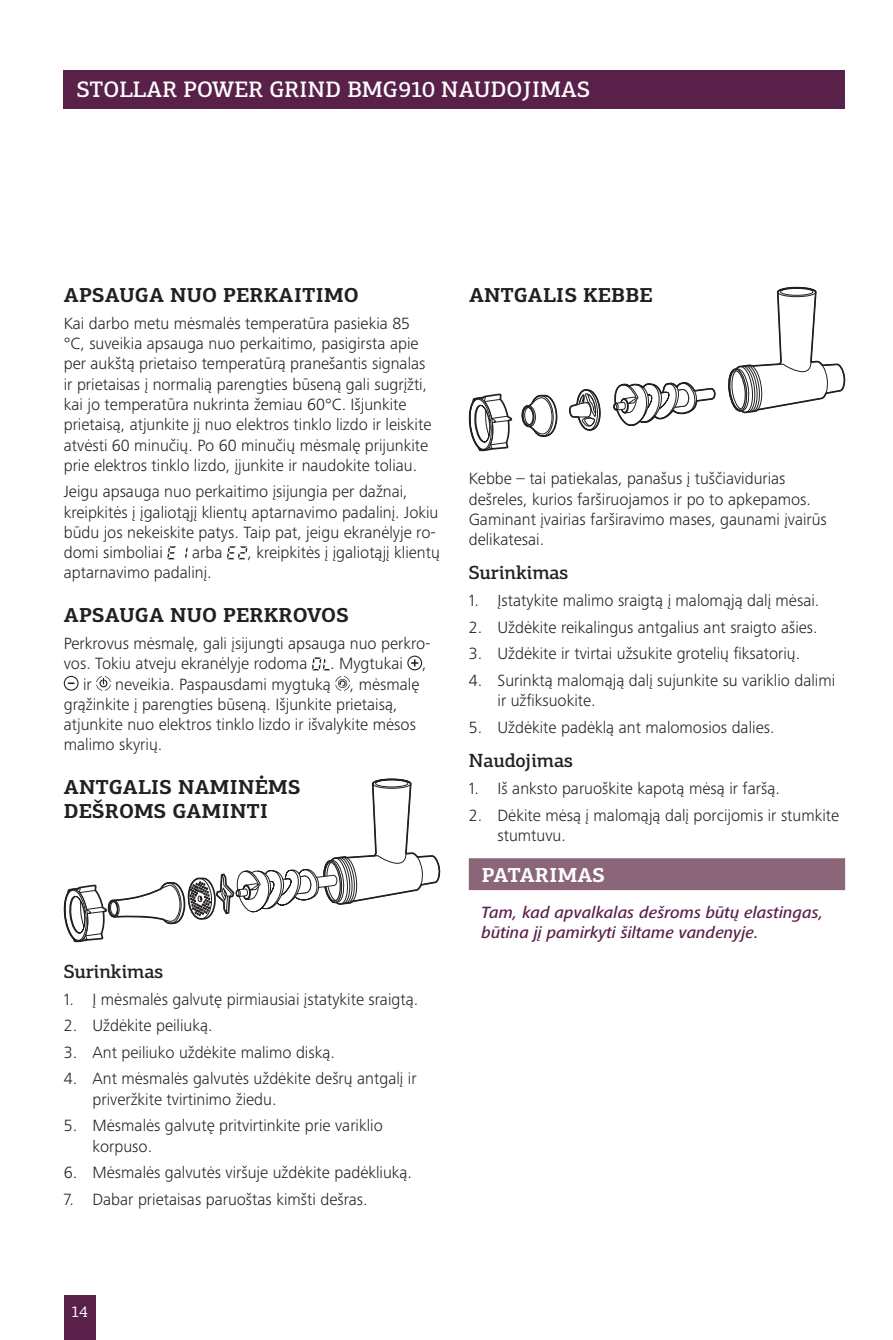
<style>
.page{position:relative;width:893px;height:1340px;background:#fff}
.page>*{position:absolute;margin:0;border:0;box-sizing:border-box;transform-origin:0 0}
.t1{font:500 22.5px "PF Centro Slab Pro";letter-spacing:.01em;color:#fff}
.t2{font:700 20.25px/24.8px "PF Centro Slab Pro";letter-spacing:.01em;color:#231f20}
.t3{font:700 20.25px "PF Centro Slab Pro";letter-spacing:.01em;color:#fff}
.t4{font:500 19.12px "PF Centro Slab Pro";letter-spacing:-.01em;color:#231f20}
.t5{font:300 16.88px/20.2px "Frutiger Next LTW1 G";color:#231f20}
.t6{font:italic 500 16.88px/20.2px "Frutiger Next LTW1 G";color:#592049}
.t7{font:15.75px "PF Centro Slab Pro";color:#fff}
</style>
<div class="page">
<div style="left:64px;top:1295px;width:32px;height:44px;background:#592049"></div>
<div style="left:64px;top:70px;width:781px;height:38px;background:#592049"></div>
<svg style="left:64px;top:778px;width:376px;height:165px"></svg>
<svg style="left:728px;top:286px;width:117px;height:128px"></svg>
<svg style="left:613px;top:382px;width:103px;height:45px"></svg>
<svg style="left:569px;top:389px;width:32px;height:42px"></svg>
<svg style="left:521px;top:394px;width:36px;height:43px"></svg>
<svg style="left:469px;top:393px;width:44px;height:58px"></svg>
<div style="left:469px;top:858px;width:376px;height:32px;background:#8b6679"></div>
<svg style="left:167px;top:546px;width:9px;height:13px"></svg>
<svg style="left:185px;top:547px;width:3px;height:11px"></svg>
<svg style="left:227px;top:546px;width:20px;height:13px"></svg>
<svg style="left:312px;top:657px;width:18px;height:13px"></svg>
<svg style="left:407px;top:655px;width:15px;height:15px"></svg>
<svg style="left:64px;top:676px;width:15px;height:14px"></svg>
<svg style="left:96px;top:676px;width:15px;height:14px"></svg>
<svg style="left:335px;top:676px;width:15px;height:14px"></svg>
<h1 class="t1" style="left:77px;top:75px;width:515px">STOLLAR POWER GRIND BMG910 NAUDOJIMAS</h1>
<p class="t2" style="left:64px;top:283px;width:296px">APSAUGA NUO PERKAITIMO</p>
<p class="t5" style="left:64px;top:313px;width:369px">Kai darbo metu mėsmalės temperatūra pasiekia 85 °C, suveikia apsauga nuo perkaitimo, pasigirsta apie per aukštą prietaiso temperatūrą pranešantis signalas ir prietaisas į normalią parengties būseną gali sugrįžti, kai jo temperatūra nukrinta žemiau 60°C. Išjunkite prietaisą, atjunkite jį nuo elektros tinklo lizdo ir leiskite atvėsti 60 minučių. Po 60 minučių mėsmalę prijunkite prie elektros tinklo lizdo, įjunkite ir naudokite toliau.</p>
<p class="t5" style="left:64px;top:481px;width:376px">Jeigu apsauga nuo perkaitimo įsijungia per dažnai, kreipkitės į įgaliotąjį klientų aptarnavimo padalinį. Jokiu būdu jos nekeiskite patys. Taip pat, jeigu ekranėlyje ro&shy;domi simboliai</p>
<p class="t5" style="left:192px;top:542px;width:32px">arba</p>
<p class="t5" style="left:247px;top:542px;width:194px">, kreipkitės į įgaliotąjį klientų</p>
<p class="t5" style="left:64px;top:562px;width:149px">aptarnavimo padalinį.</p>
<p class="t2" style="left:64px;top:603px;width:286px">APSAUGA NUO PERKROVOS</p>
<p class="t5" style="left:64px;top:633px;width:368px">Perkrovus mėsmalę, gali įsijungti apsauga nuo perkro&shy;vos. Tokiu atveju ekranėlyje rodoma</p>
<p class="t5" style="left:330px;top:653px;width:98px">. Mygtukai ,</p>
<p class="t5" style="left:64px;top:673px;width:357px;text-indent:51px">neveikia. Paspausdami mygtuką , mėsmalę grąžinkite į parengties būseną. Išjunkite prietaisą, atjunkite nuo elektros tinklo lizdo ir išvalykite mėsos malimo skyrių.</p>
<p class="t5" style="left:83px;top:673px;width:10px">ir</p>
<p class="t2" style="left:64px;top:774px;width:238px">ANTGALIS NAMINĖMS<br>DEŠROMS GAMINTI</p>
<p class="t4" style="left:64px;top:959px;width:101px">Surinkimas</p>
<p class="t5" style="left:64px;top:988px;width:356px">1. Į mėsmalės galvutę pirmiausiai įstatykite sraigtą.</p>
<p class="t5" style="left:64px;top:1015px;width:150px">2. Uždėkite peiliuką.</p>
<p class="t5" style="left:64px;top:1042px;width:273px">3. Ant peiliuko uždėkite malimo diską.</p>
<p class="t5" style="left:92px;top:1068px;width:326px;text-indent:-29px">4. Ant mėsmalės galvutės uždėkite dešrų antgalį ir priveržkite tvirtinimo žiedu.</p>
<p class="t5" style="left:92px;top:1115px;width:292px;text-indent:-29px">5. Mėsmalės galvutę pritvirtinkite prie variklio korpuso.</p>
<p class="t5" style="left:64px;top:1162px;width:350px">6. Mėsmalės galvutės viršuje uždėkite padėkliuką.</p>
<p class="t5" style="left:64px;top:1189px;width:305px">7. Dabar prietaisas paruoštas kimšti dešras.</p>
<p class="t2" style="left:469px;top:283px;width:185px">ANTGALIS KEBBE</p>
<p class="t5" style="left:469px;top:468px;width:360px">Kebbe – tai patiekalas, panašus į tuščiavidurias dešreles, kurios farširuojamos ir po to apkepamos.<br>Gaminant įvairias farširavimo mases, gaunami įvairūs delikatesai.</p>
<p class="t4" style="left:469px;top:561px;width:101px">Surinkimas</p>
<p class="t5" style="left:469px;top:590px;width:352px">1. Įstatykite malimo sraigtą į malomąją dalį mėsai.</p>
<p class="t5" style="left:469px;top:617px;width:350px">2. Uždėkite reikalingus antgalius ant sraigto ašies.</p>
<p class="t5" style="left:469px;top:643px;width:333px">3. Uždėkite ir tvirtai užsukite grotelių fiksatorių.</p>
<p class="t5" style="left:497px;top:670px;width:339px;text-indent:-29px">4. Surinktą malomąją dalį sujunkite su variklio dalimi ir užfiksuokite.</p>
<p class="t5" style="left:469px;top:717px;width:307px">5. Uždėkite padėklą ant malomosios dalies.</p>
<p class="t4" style="left:469px;top:748px;width:106px">Naudojimas</p>
<p class="t5" style="left:469px;top:778px;width:313px">1. Iš anksto paruoškite kapotą mėsą ir faršą.</p>
<p class="t5" style="left:497px;top:804px;width:343px;text-indent:-29px">2. Dėkite mėsą į malomąją dalį porcijomis ir stumkite stumtuvu.</p>
<p class="t3" style="left:482px;top:861px;width:125px">PATARIMAS</p>
<p class="t6" style="left:482px;top:902px;width:343px">Tam, kad apvalkalas dešroms būtų elastingas, būtina jį pamirkyti šiltame vandenyje.</p>
<p class="t7" style="left:72px;top:1302px;width:18px">14</p>
</div>
